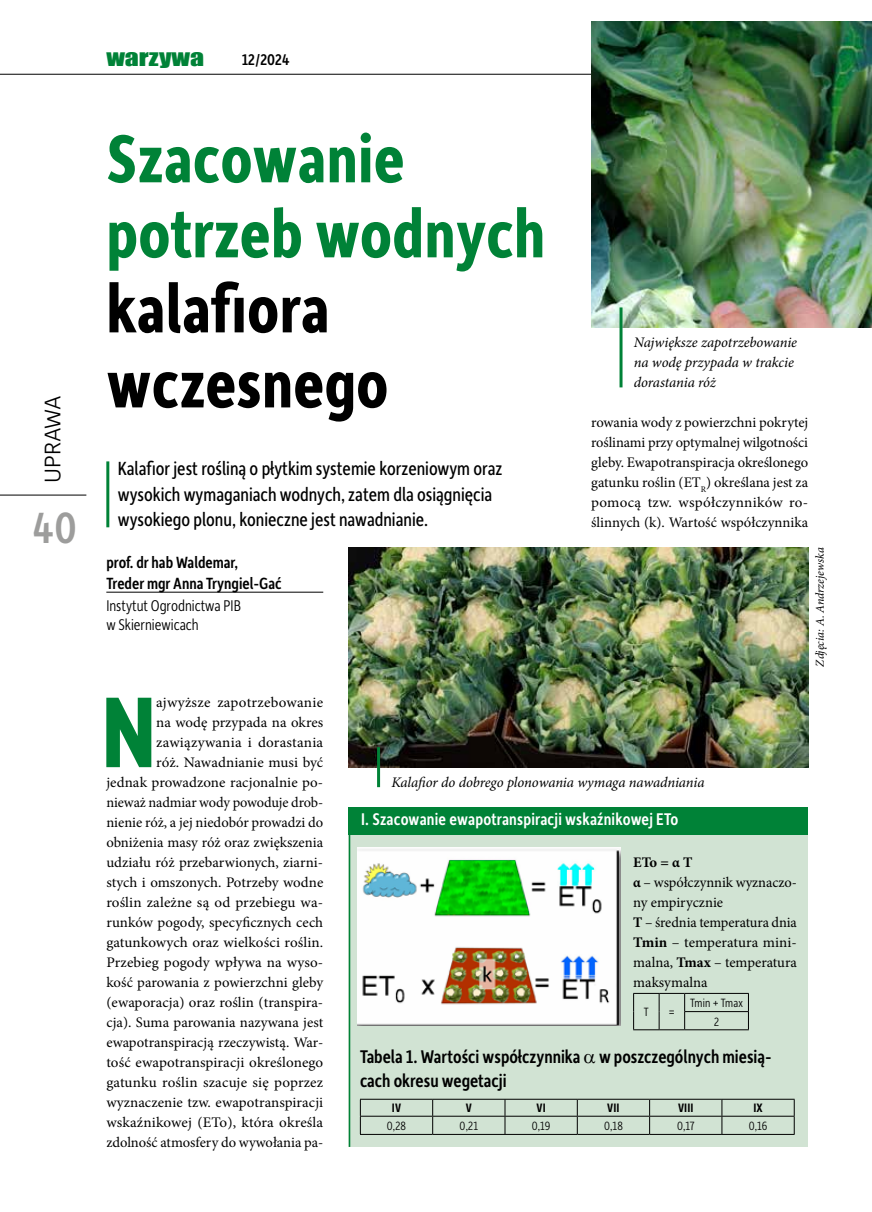
<style>
.page{position:relative;width:872px;height:1212px;background:#fff}
.page>*{position:absolute;margin:0;border:0;box-sizing:border-box;transform-origin:0 0}
.t1{font:700 106.8px "Depot New Condensed";color:#008237}
.t2{font:700 72px/75px "Depot New Condensed";letter-spacing:.005em;color:#008237}
.t3{font:700 72px/75px "Depot New Condensed";letter-spacing:.005em;color:#000}
.t4{font:500 46.5px "Depot New Condensed";color:#9d9d9c}
.t5{font:300 24px "Depot New";color:#000}
.t6{font:21.3px "Impact";color:#008237;scale:1.3 1}
.t7{font:20.25px/25.5px "Depot New Condensed";color:#000}
.t8{font:500 19.5px/23.4px "Depot New Condensed";color:#000}
.t9{font:500 18px "Depot New Condensed";letter-spacing:.01em;color:#fff}
.t10{font:500 17.25px/20.7px "Depot New Condensed";color:#000}
.t11{font:300 16.5px/19.5px "Depot New Condensed";color:#000}
.t12{font:500 16.5px "Depot New Condensed";color:#000}
.t13{font:14.7px/20px "Minion Pro";color:#000;text-align:right}
.t14{font:italic 14.7px/20px "Minion Pro";letter-spacing:-.005em;color:#000}
.t15{font:300 12.75px/18.1px "Depot New Condensed";letter-spacing:.01em;color:#000;text-align:center}
.t16{font:italic 12px "Minion Pro";letter-spacing:-.005em;color:#000}
.t17{font:700 11.25px "Swis 721 Cn EU";letter-spacing:.01em;color:#000}
.s1{font-weight:700}
</style>
<div class="page">
<hr style="left:0;top:74px;width:808px;height:1px;background:#000">
<hr style="left:0;top:495px;width:86px;height:1px;background:#000">
<hr style="left:106px;top:592px;width:217px;height:1px;background:#000">
<hr style="left:106px;top:461px;width:3px;height:66px;background:#008237">
<div style="left:349px;top:807px;width:459px;height:340px;background:#d1e3d3"></div>
<div style="left:349px;top:807px;width:459px;height:27px;background:#008237"></div>
<hr style="left:349px;top:807px;width:1px;height:340px;background:#008237">
<hr style="left:360px;top:1099px;width:73px;height:1px;background:#000">
<hr style="left:433px;top:1099px;width:72px;height:1px;background:#000">
<hr style="left:505px;top:1099px;width:72px;height:1px;background:#000">
<hr style="left:577px;top:1099px;width:72px;height:1px;background:#000">
<hr style="left:649px;top:1099px;width:73px;height:1px;background:#000">
<hr style="left:722px;top:1099px;width:72px;height:1px;background:#000">
<hr style="left:360px;top:1116px;width:73px;height:1px;background:#000">
<svg style="left:360px;top:1099px;width:1px;height:35px"></svg>
<hr style="left:433px;top:1116px;width:72px;height:1px;background:#000">
<svg style="left:432px;top:1099px;width:1px;height:35px"></svg>
<hr style="left:505px;top:1116px;width:72px;height:1px;background:#000">
<svg style="left:504px;top:1099px;width:1px;height:35px"></svg>
<hr style="left:577px;top:1116px;width:72px;height:1px;background:#000">
<svg style="left:577px;top:1099px;width:1px;height:35px"></svg>
<hr style="left:649px;top:1116px;width:73px;height:1px;background:#000">
<svg style="left:649px;top:1099px;width:1px;height:35px"></svg>
<hr style="left:722px;top:1116px;width:72px;height:1px;background:#000">
<svg style="left:721px;top:1099px;width:1px;height:35px"></svg>
<svg style="left:794px;top:1099px;width:1px;height:35px"></svg>
<hr style="left:360px;top:1134px;width:73px;height:1px;background:#000">
<hr style="left:433px;top:1134px;width:72px;height:1px;background:#000">
<hr style="left:505px;top:1134px;width:72px;height:1px;background:#000">
<hr style="left:577px;top:1134px;width:72px;height:1px;background:#000">
<hr style="left:649px;top:1134px;width:73px;height:1px;background:#000">
<hr style="left:722px;top:1134px;width:72px;height:1px;background:#000">
<hr style="left:684px;top:993px;width:65px;height:1px;background:#000">
<hr style="left:684px;top:1011px;width:65px;height:1px;background:#000">
<svg style="left:748px;top:994px;width:1px;height:35px"></svg>
<svg style="left:633px;top:993px;width:52px;height:37px"></svg>
<hr style="left:684px;top:1029px;width:65px;height:1px;background:#000">
<img style="left:358px;top:848px;width:262px;height:177px">
<img style="left:348px;top:547px;width:460px;height:220px">
<hr style="left:377px;top:747px;width:3px;height:40px;background:#008237">
<img style="left:591px;top:21px;width:281px;height:306px">
<hr style="left:619px;top:307px;width:3px;height:80px;background:#008237">
<h3 class="t5" style="left:37px;top:483px;width:89px;rotate:-90deg">UPRAWA</h3>
<h3 class="t4" style="left:33px;top:498px;width:45px">40</h3>
<h3 class="t6" style="left:106px;top:41px;width:77px">WARZYWA</h3>
<p class="t12" style="left:242px;top:49px;width:49px">12/2024</p>
<h2 class="t2" style="left:106px;top:118px;width:440px">Szacowanie potrzeb wodnych</h2>
<h2 class="t3" style="left:106px;top:268px;width:283px">kalafiora wczesnego</h2>
<h3 class="t7" style="left:118px;top:455px;width:386px">Kalafior jest rośliną o płytkim systemie korzeniowym oraz wysokich wymaganiach wodnych, zatem dla osiągnięcia wysokiego plonu, konieczne jest nawadnianie.</h3>
<p class="t10" style="left:106px;top:552px;width:177px">prof. dr hab Waldemar,<br>Treder mgr Anna Tryngiel-Gać</p>
<p class="t11" style="left:106px;top:595px;width:136px">Instytut Ogrodnictwa PIB w Skierniewicach</p>
<p class="t14" style="left:634px;top:333px;width:165px">Największe zapotrzebowanie na wodę przypada w trakcie dorastania róż</p>
<p class="t13" style="left:591px;top:413px;width:218px;text-align:justify">rowania wody z powierzchni pokrytej roślinami przy optymalnej wilgotności gleby. Ewapotranspiracja określonego gatunku roślin (ET<sub>R</sub>) określana jest za pomocą tzw. współczynników ro&shy;ślinnych (k). Wartość współczynnika</p>
<p class="t16" style="left:811px;top:666px;width:121px;rotate:-90deg">Zdjęcia: A. Andrzejewska</p>
<p class="t13" style="left:106px;top:693px;width:218px">ajwyższe zapotrzebowanie<br>na wodę przypada na okres zawiązywania i dorastania<br>róż. Nawadnianie musi być<br>jednak prowadzone racjonalnie po&shy;nieważ nadmiar wody powoduje drob&shy;nienie róż, a jej niedobór prowadzi do obniżenia masy róż oraz zwiększenia udziału róż przebarwionych, ziarni&shy;stych i omszonych. Potrzeby wodne roślin zależne są od przebiegu wa&shy;runków pogody, specyficznych cech gatunkowych oraz wielkości roślin.<br>Przebieg pogody wpływa na wyso&shy;kość parowania z powierzchni gleby (ewaporacja) oraz roślin (transpira&shy;cja). Suma parowania nazywana jest ewapotranspiracją rzeczywistą. War&shy;tość ewapotranspiracji określonego gatunku roślin szacuje się poprzez wyznaczenie tzw. ewapotranspiracji wskaźnikowej (ETo), która określa zdolność atmosfery do wywołania pa-</p>
<h1 class="t1" style="left:101px;top:662px;width:57px">N</h1>
<p class="t14" style="left:391px;top:772px;width:315px">Kalafior do dobrego plonowania wymaga nawadniania</p>
<p class="t9" style="left:361px;top:808px;width:319px">I. Szacowanie ewapotranspiracji wskaźnikowej ETo</p>
<p class="t13" style="left:633px;top:852px;width:165px;text-align:left"><span class="s1">ETo = α T<br>α</span> – współczynnik wyznaczo&shy;ny empirycznie<br><span class="s1">T</span> – średnia temperatura dnia<br><span class="s1">Tmin</span> – temperatura mini&shy;malna, <span class="s1">Tmax</span> – temperatura maksymalna</p>
<p class="t15" style="left:644px;top:1002px;width:6px">T</p>
<p class="t15" style="left:669px;top:1002px;width:7px">=</p>
<p class="t15" style="left:690px;top:993px;width:54px">Tmin + Tmax<br>2</p>
<h3 class="t8" style="left:360px;top:1044px;width:413px">Tabela 1. Wartości współczynnika w poszczególnych miesią&shy;cach okresu wegetacji</h3>
<p class="t17" style="left:392px;top:1101px;width:11px">IV</p>
<p class="t17" style="left:466px;top:1101px;width:8px">V</p>
<p class="t17" style="left:536px;top:1101px;width:11px">VI</p>
<p class="t17" style="left:607px;top:1101px;width:14px">VII</p>
<p class="t17" style="left:678px;top:1101px;width:17px">VIII</p>
<p class="t17" style="left:753px;top:1101px;width:11px">IX</p>
<p class="t15" style="left:387px;top:1116px;width:21px">0,28</p>
<p class="t15" style="left:459px;top:1116px;width:20px">0,21</p>
<p class="t15" style="left:532px;top:1116px;width:20px">0,19</p>
<p class="t15" style="left:604px;top:1116px;width:20px">0,18</p>
<p class="t15" style="left:677px;top:1116px;width:19px">0,17</p>
<p class="t15" style="left:748px;top:1116px;width:20px">0,16</p>
</div>
